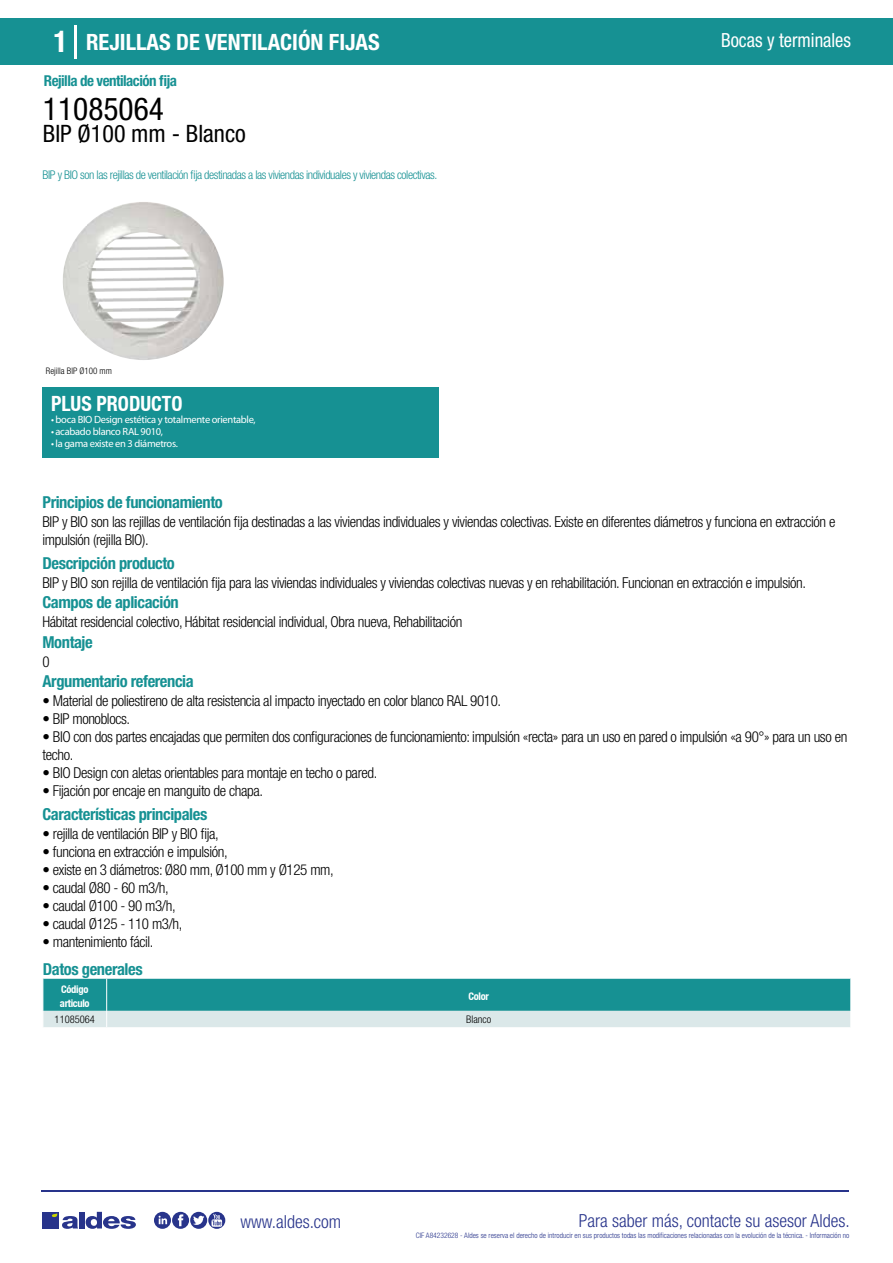
<style>
.page{position:relative;width:893px;height:1263px;background:#fff}
.page>*{position:absolute;margin:0;border:0;box-sizing:border-box;transform-origin:0 0}
.t1{font:condensed 31.5px "Helvetica Neue LT Std";color:#000}
.t2{font:condensed 24px "Helvetica Neue LT Std";color:#000}
.t3{font:700 condensed 22.5px "Helvetica Neue LT Std";color:#fff}
.t4{font:700 condensed 21px "Helvetica Neue";color:#fff;scale:.95 1}
.t5{font:condensed 19.5px "Helvetica Neue LT Std";color:#fff;scale:.95 1}
.t6{font:300 condensed 18px "Helvetica Neue";color:#28348b}
.t7{font:700 condensed 16.5px "Helvetica Neue LT Std";letter-spacing:-.025em;color:#169193}
.t8{font:300 condensed 15px/18px "Helvetica Neue LT Std";letter-spacing:-.025em;color:#000}
.t9{font:700 condensed 15px "Helvetica Neue LT Std";letter-spacing:-.035em;color:#169193}
.t10{font:300 condensed 12px "Helvetica Neue LT Std";letter-spacing:-.035em;color:#169193}
.t11{font:10.5px "Myriad Pro";letter-spacing:-.03em;color:#fff}
.t12{font:700 condensed 10.5px/13.5px "Helvetica Neue";letter-spacing:-.03em;color:#fff}
.t13{font:300 condensed 10.5px "Helvetica Neue";color:#000}
.t14{font:300 condensed 9px "Helvetica Neue";color:#000}
.t15{font:300 condensed 7.5px "Helvetica Neue";color:#28348b}
.s1{font-size:30px}
</style>
<div class="page">
<div style="left:0;top:18px;width:893px;height:46px;background:#169193"></div>
<div style="left:43px;top:387px;width:396px;height:70px;background:#169193"></div>
<hr style="left:74px;top:25px;width:2px;height:33px;background:#fff">
<svg style="left:63px;top:202px;width:161px;height:158px"></svg>
<svg style="left:43px;top:979px;width:808px;height:48px;background:#59aeb0"></svg>
<hr style="left:41px;top:1190px;width:808px;height:1px;background:#28348b">
<svg style="left:154px;top:1212px;width:71px;height:17px"></svg>
<div style="left:42px;top:1212px;width:17px;height:16px;background:#28348b"></div>
<div style="left:79px;top:1212px;width:5px;height:16px;background:#28348b"></div>
<svg style="left:86px;top:1212px;width:50px;height:17px"></svg>
<svg style="left:52px;top:1213px;width:26px;height:16px"></svg>
<h3 class="t3" style="left:54px;top:28px;width:328px"><span class="s1">1</span> REJILLAS DE VENTILACIÓN FIJAS</h3>
<h3 class="t5" style="left:721px;top:29px;width:138px">Bocas y terminales</h3>
<p class="t9" style="left:44px;top:71px;width:135px">Rejilla de ventilación fija</p>
<h1 class="t1" style="left:43px;top:91px;width:122px">11085064</h1>
<h2 class="t2" style="left:43px;top:120px;width:204px">BIP Ø100 mm - Blanco</h2>
<p class="t10" style="left:43px;top:167px;width:396px">BIP y BIO son las rejillas de ventilación fija destinadas a las viviendas individuales y viviendas colectivas.</p>
<p class="t14" style="left:46px;top:365px;width:68px">Rejilla BIP Ø100 mm</p>
<p class="t14" style="left:85px;top:365px;width:50px">8 y Ø125 mm</p>
<h3 class="t4" style="left:51px;top:391px;width:140px">PLUS PRODUCTO</h3>
<p class="t11" style="left:51px;top:413px;width:206px">• boca BIO Design estética y totalmente orientable,</p>
<p class="t11" style="left:51px;top:425px;width:114px">• acabado blanco RAL 9010,</p>
<p class="t11" style="left:51px;top:437px;width:128px">• la gama existe en 3 diámetros.</p>
<p class="t7" style="left:43px;top:492px;width:182px">Principios de funcionamiento</p>
<p class="t8" style="left:43px;top:513px;width:794px">BIP y BIO son las rejillas de ventilación fija destinadas a las viviendas individuales y viviendas colectivas. Existe en diferentes diámetros y funciona en extracción e impulsión (rejilla BIO).</p>
<p class="t8" style="left:43px;top:573px;width:765px">BIP y BIO son rejilla de ventilación fija para las viviendas individuales y viviendas colectivas nuevas y en rehabilitación. Funcionan en extracción e impulsión.</p>
<p class="t8" style="left:43px;top:613px;width:421px">Hábitat residencial colectivo, Hábitat residencial individual, Obra nueva, Rehabilitación</p>
<p class="t8" style="left:43px;top:652px;width:9px">0</p>
<p class="t7" style="left:43px;top:553px;width:134px">Descripción producto</p>
<p class="t7" style="left:43px;top:592px;width:138px">Campos de aplicación</p>
<p class="t7" style="left:43px;top:632px;width:52px">Montaje</p>
<p class="t7" style="left:43px;top:671px;width:153px">Argumentario referencia</p>
<p class="t8" style="left:43px;top:692px;width:460px">• Material de poliestireno de alta resistencia al impacto inyectado en color blanco RAL 9010.</p>
<p class="t8" style="left:43px;top:710px;width:89px">• BIP monoblocs.</p>
<p class="t8" style="left:43px;top:728px;width:806px">• BIO con dos partes encajadas que permiten dos configuraciones de funcionamiento: impulsión «recta» para un uso en pared o impulsión «a 90°» para un uso en techo.</p>
<p class="t8" style="left:43px;top:764px;width:336px">• BIO Design con aletas orientables para montaje en techo o pared.</p>
<p class="t8" style="left:43px;top:782px;width:222px">• Fijación por encaje en manguito de chapa.</p>
<p class="t7" style="left:43px;top:804px;width:166px">Características principales</p>
<p class="t8" style="left:43px;top:825px;width:178px">• rejilla de ventilación BIP y BIO fija,</p>
<p class="t8" style="left:43px;top:843px;width:187px">• funciona en extracción e impulsión,</p>
<p class="t8" style="left:43px;top:861px;width:293px">• existe en 3 diámetros: Ø80 mm, Ø100 mm y Ø125 mm,</p>
<p class="t8" style="left:43px;top:879px;width:128px">• caudal Ø80 - 60 m3/h,</p>
<p class="t8" style="left:43px;top:897px;width:135px">• caudal Ø100 - 90 m3/h,</p>
<p class="t8" style="left:43px;top:915px;width:141px">• caudal Ø125 - 110 m3/h,</p>
<p class="t8" style="left:43px;top:933px;width:112px">• mantenimiento fácil.</p>
<p class="t7" style="left:43px;top:959px;width:101px">Datos generales</p>
<p class="t12" style="left:60px;top:982px;width:31px">Código articulo</p>
<p class="t12" style="left:468px;top:989px;width:22px">Color</p>
<p class="t13" style="left:55px;top:1013px;width:42px">11085064</p>
<p class="t13" style="left:466px;top:1013px;width:27px">Blanco</p>
<p class="t6" style="left:240px;top:1211px;width:102px">www.aldes.com</p>
<p class="t6" style="left:579px;top:1211px;width:272px">Para saber más, contacte su asesor Aldes.</p>
<p class="t15" style="left:416px;top:1230px;width:435px">CIF A84232628 - Aldes se reserva el derecho de introducir en sus productos todas las modificaciones relacionadas con la evolución de la técnica. - Información no</p>
</div>
